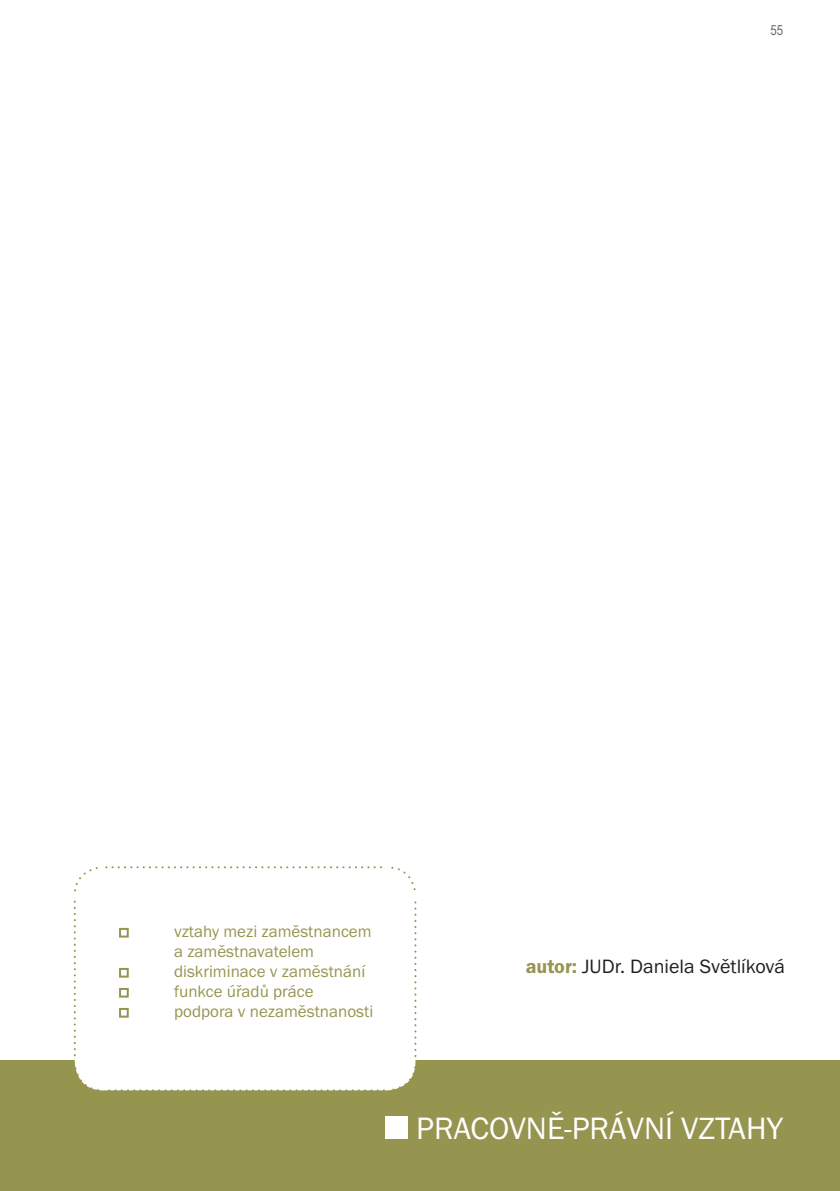
<style>
.page{position:relative;width:840px;height:1191px;background:#fff}
.page>*{position:absolute;margin:0;border:0;box-sizing:border-box;transform-origin:0 0}
.t1{font:32px "Franklin Got Itc TEE";color:#fff}
.t2{font:20px "Franklin Got Itc TEE";color:#231f20}
.t3{font:17px/20px "Franklin Got Itc TEE";color:#969550}
.t4{font:14px "Arial Narrow";color:#6c6d70}
.s1{font-weight:600;color:#969550}
</style>
<div class="page">
<div style="left:1px;top:1060px;width:838px;height:131px;background:#969550"></div>
<div style="left:385px;top:1116px;width:23px;height:22px;background:#fff"></div>
<svg style="left:73px;top:866px;width:344px;height:225px"></svg>
<div style="left:120px;top:929px;width:8px;height:7px;background:#fff"></div>
<div style="left:119px;top:928px;width:10px;height:9px;border:2px solid #969550"></div>
<div style="left:120px;top:969px;width:8px;height:7px;background:#fff"></div>
<div style="left:119px;top:968px;width:10px;height:9px;border:2px solid #969550"></div>
<div style="left:120px;top:989px;width:8px;height:7px;background:#fff"></div>
<div style="left:119px;top:988px;width:10px;height:9px;border:2px solid #969550"></div>
<div style="left:120px;top:1009px;width:8px;height:7px;background:#fff"></div>
<div style="left:119px;top:1008px;width:10px;height:9px;border:2px solid #969550"></div>
<p class="t4" style="left:770px;top:20px;width:14px">55</p>
<p class="t3" style="left:174px;top:921px;width:200px">vztahy mezi zaměstnancem a zaměstnavatelem diskriminace v zaměstnání funkce úřadů práce podpora v nezaměstnanosti</p>
<p class="t2" style="left:525px;top:955px;width:260px"><span class="s1">autor:</span> JUDr. Daniela Světlíková</p>
<h1 class="t1" style="left:416px;top:1110px;width:368px">PRACOVNĚ-PRÁVNÍ VZTAHY</h1>
</div>
